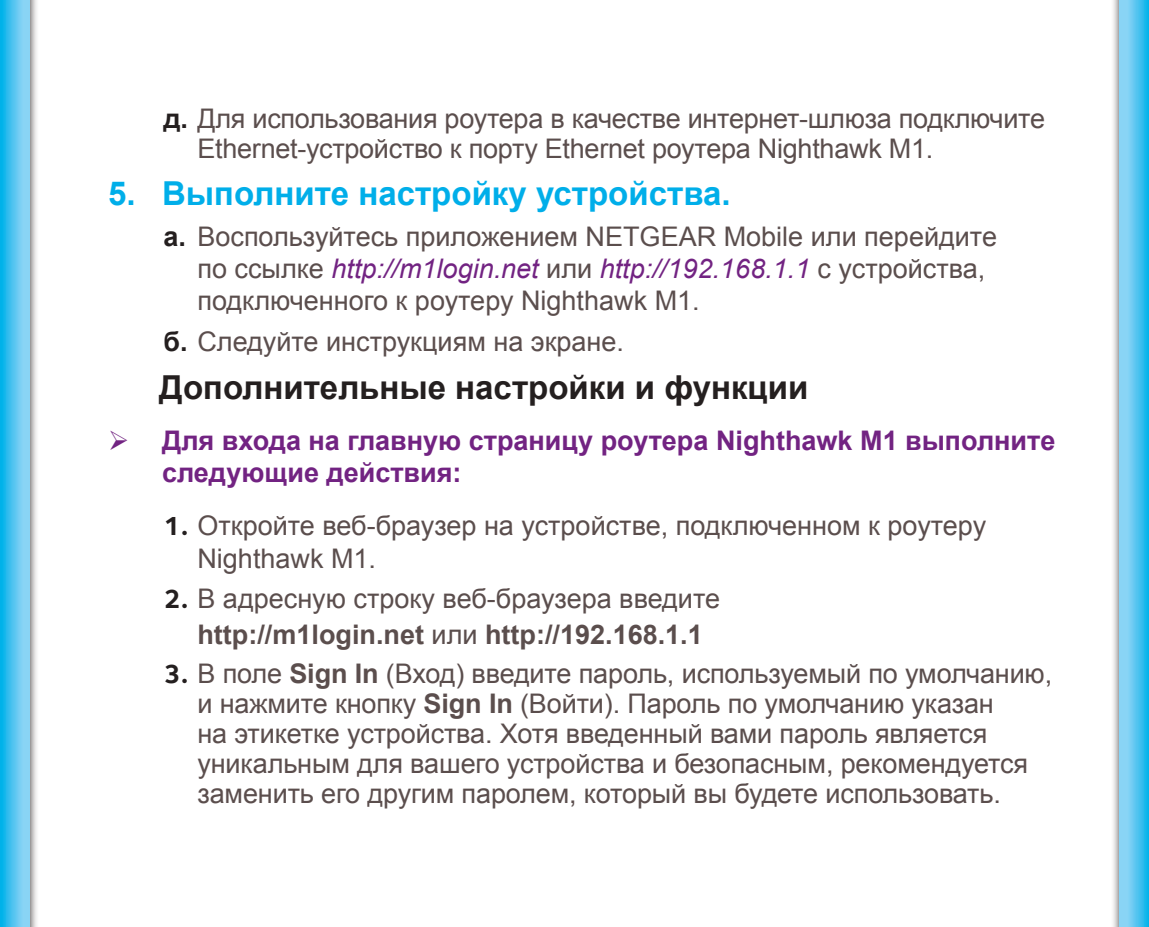
<style>
.page{position:relative;width:1149px;height:927px;background:#fff}
.page>*{position:absolute;margin:0;border:0;box-sizing:border-box;transform-origin:0 0}
.t1{font:700 33px "Arial";color:#00aee9}
.t2{font:700 33px "Arial";color:#241f1f}
.t3{font:27px/30px "Arial";letter-spacing:-.005em;color:#5b4e4d}
.t4{font:700 27px/32.4px "Arial";color:#722382}
.s1{font-weight:700;color:#241f1f}
.s2{font-style:italic;color:#722382}
.s3{font-family:"Foundry Sterling";font-weight:700;color:#241f1f}
.s4{font-weight:700}
</style>
<div class="page">
<svg style="left:30px;top:0;width:7px;height:927px;background:#cccbcb"></svg>
<svg style="left:0;top:0;width:30px;height:927px;background:#49c2ef"></svg>
<svg style="left:1113px;top:0;width:6px;height:927px"></svg>
<svg style="left:1119px;top:0;width:29px;height:927px;background:#5dc8f1"></svg>
<p class="t3" style="left:197px;top:103px;width:848px;text-indent:-34px"><span class="s1">д.</span> Для использования роутера в качестве интернет-шлюза подключите<br>Ethernet-устройство к порту Ethernet роутера Nighthawk M1.</p>
<p class="t1" style="left:108px;top:171px;width:624px">5. Выполните настройку устройства.</p>
<p class="t3" style="left:197px;top:220px;width:800px;line-height:32.4px;text-indent:-34px"><span class="s1">a.</span> Воспользуйтесь приложением NETGEAR Mobile или перейдите по ссылке <span class="s2">http://m1login.net</span> или <span class="s2">http://192.168.1.1</span> с устройства, подключенного к роутеру Nighthawk M1.</p>
<p class="t3" style="left:163px;top:327px;width:462px"><span class="s1">б.</span> Следуйте инструкциям на экране.</p>
<p class="t2" style="left:159px;top:366px;width:650px">Дополнительные настройки и функции</p>
<p class="t4" style="left:162px;top:425px;width:894px">Для входа на главную страницу роутера Nighthawk M1 выполните следующие действия:</p>
<p class="t3" style="left:197px;top:510px;width:790px;line-height:32.4px;text-indent:-34px"><span class="s3">1.</span> Откройте веб-браузер на устройстве, подключенном к роутеру<br>Nighthawk M1.</p>
<p class="t3" style="left:197px;top:581px;width:524px;line-height:36px;text-indent:-34px"><span class="s3">2.</span> В адресную строку веб-браузера введите <span class="s4">http://m1login.net</span> или <span class="s4">http://192.168.1.1</span></p>
<p class="t3" style="left:197px;top:659px;width:856px;text-indent:-34px"><span class="s3">3.</span> В поле <span class="s4">Sign In</span> (Вход) введите пароль, используемый по умолчанию, и нажмите кнопку <span class="s4">Sign In</span> (Войти). Пароль по умолчанию указан<br>на этикетке устройства. Хотя введенный вами пароль является уникальным для вашего устройства и безопасным, рекомендуется заменить его другим паролем, который вы будете использовать.</p>
</div>
